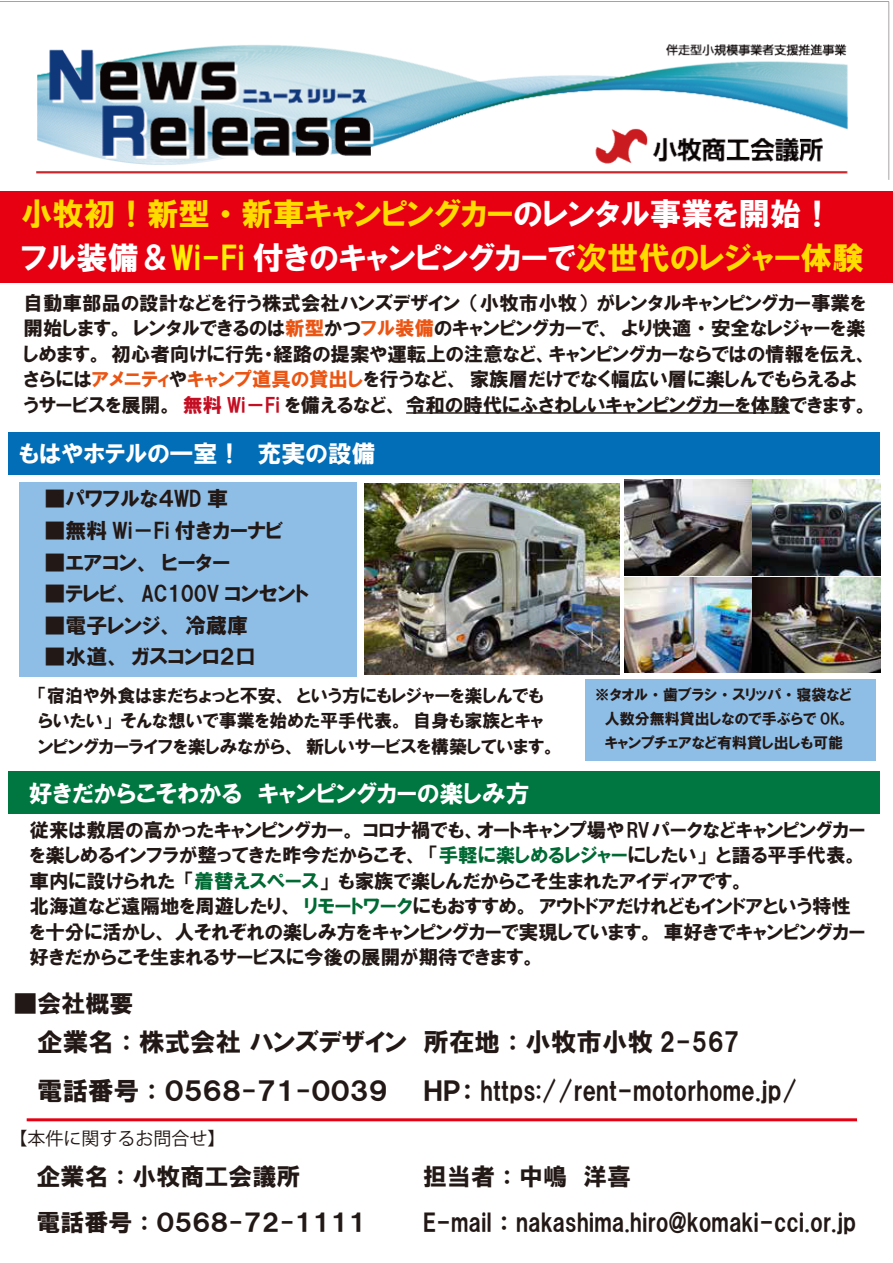
<style>
.page{position:relative;width:893px;height:1263px;background:#fff}
.page>*{position:absolute;margin:0;border:0;box-sizing:border-box;transform-origin:0 0}
.t1{font:31.5px/43.5px "HGP Soei Kakugothic UB";color:#fff}
.t2{font:25.5px/48.9px "HGP Soei Kakugothic UB";color:#221815}
.t3{font:24px/45.9px "HGP Soei Kakugothic UB";color:#221815}
.t4{font:24px "HGP Soei Kakugothic UB";color:#fff}
.t5{font:21px "HGP Soei Kakugothic UB";color:#221815}
.t6{font:19.5px/25.5px "HGP Soei Kakugothic UB";color:#221815}
.t7{font:18px/25.5px "HGP Soei Kakugothic UB";color:#221815}
.t8{font:18px "Koz Go Pr 6 N";color:#221815}
.t9{font:15px/24px "HGP Soei Kakugothic UB";color:#221815}
.s1{color:#ffdc00}
.s2{color:#fff100}
.s3{color:#ea5514}
.s4{color:#c30e23}
.s5{color:#006934}
</style>
<div class="page">
<img style="left:0;top:1px;width:890px;height:179px">
<div style="left:0;top:191px;width:893px;height:91px;background:#e60012"></div>
<div style="left:8px;top:432px;width:872px;height:43px;background:#036eb8"></div>
<div style="left:8px;top:771px;width:872px;height:43px;background:#007640"></div>
<hr style="left:27px;top:1118px;width:830px;height:3px;background:#e60012">
<hr style="left:406px;top:412px;width:384px;height:2px;background:#221815">
<div style="left:19px;top:482px;width:338px;height:194px;background:#8ebde6"></div>
<div style="left:585px;top:679px;width:291px;height:81px;background:#8ebde6"></div>
<img style="left:364px;top:483px;width:255px;height:191px">
<img style="left:624px;top:480px;width:256px;height:95px">
<img style="left:624px;top:577px;width:256px;height:96px">
<h1 class="t1" style="left:21px;top:192px;width:844px"><span class="s1">小牧初！新型・新車キャンピングカー</span>のレンタル事業を開始！フル装備＆<span class="s2">Wi-Fi</span> 付きのキャンピングカーで<span class="s1">次世代のレジャー体験</span></h1>
<p class="t6" style="left:24px;top:290px;width:847px">自動車部品の設計などを行う株式会社ハンズデザイン（小牧市小牧）がレンタルキャンピングカー事業を開始します。レンタルできるのは<span class="s3">新型</span>かつ<span class="s3">フル装備</span>のキャンピングカーで、より快適・安全なレジャーを楽しめます。初心者向けに行先・経路の提案や運転上の注意など、キャンピングカーならではの情報を伝え、さらには<span class="s3">アメニティ</span>や<span class="s3">キャンプ道具の貸出し</span>を行うなど、家族層だけでなく幅広い層に楽しんでもらえるようサービスを展開。<span class="s4">無料 Wi－Fi</span> を備えるなど、令和の時代にふさわしいキャンピングカーを体験できます。</p>
<p class="t4" style="left:19px;top:441px;width:358px">もはやホテルの一室！　充実の設備</p>
<p class="t5" style="left:44px;top:488px;width:185px">■パワフルな４WD 車</p>
<p class="t5" style="left:44px;top:520px;width:240px">■無料 Wi－Fi 付きカーナビ</p>
<p class="t5" style="left:44px;top:551px;width:187px">■エアコン、ヒーター</p>
<p class="t5" style="left:44px;top:583px;width:266px">■テレビ、 AC100V コンセント</p>
<p class="t5" style="left:44px;top:614px;width:205px">■電子レンジ、冷蔵庫</p>
<p class="t5" style="left:44px;top:646px;width:213px">■水道、ガスコンロ２口</p>
<p class="t7" style="left:38px;top:682px;width:519px">「宿泊や外食はまだちょっと不安、という方にもレジャーを楽しんでもらいたい」そんな想いで事業を始めた平手代表。自身も家族とキャンピングカーライフを楽しみながら、新しいサービスを構築しています。</p>
<p class="t9" style="left:595px;top:683px;width:258px">※タオル・歯ブラシ・スリッパ・寝袋など　人数分無料貸出しなので手ぶらで OK。　キャンプチェアなど有料貸し出しも可能</p>
<p class="t4" style="left:29px;top:781px;width:502px">好きだからこそわかる　キャンピングカーの楽しみ方</p>
<p class="t6" style="left:30px;top:817px;width:837px">従来は敷居の高かったキャンピングカー。コロナ禍でも、オートキャンプ場やRVパークなどキャンピングカーを楽しめるインフラが整ってきた昨今だからこそ、「<span class="s5">手軽に楽しめるレジャー</span>にしたい」と語る平手代表。車内に設けられた「<span class="s5">着替えスペース</span>」も家族で楽しんだからこそ生まれたアイディアです。<br>北海道など遠隔地を周遊したり、<span class="s5">リモートワーク</span>にもおすすめ。アウトドアだけれどもインドアという特性を十分に活かし、人それぞれの楽しみ方をキャンピングカーで実現しています。車好きでキャンピングカー好きだからこそ生まれるサービスに今後の展開が期待できます。</p>
<p class="t3" style="left:14px;top:980px;width:121px">■会社概要</p>
<h2 class="t2" style="left:37px;top:1017px;width:371px">企業名：株式会社 ハンズデザイン電話番号：０５６８-７１-００３９</h2>
<h2 class="t2" style="left:424px;top:1017px;width:376px">所在地：小牧市小牧 2-567<br>ＨＰ： https://rent-motorhome.jp/</h2>
<p class="t8" style="left:9px;top:1128px;width:218px">【本件に関するお問合せ】</p>
<p class="t3" style="left:37px;top:1153px;width:332px">企業名：小牧商工会議所<br>電話番号：０５６８-７２-１１１１</p>
<p class="t3" style="left:423px;top:1153px;width:435px">担当者：中嶋　洋喜<br>E-mail ： nakashima.hiro@komaki-cci.or.jp</p>
</div>
